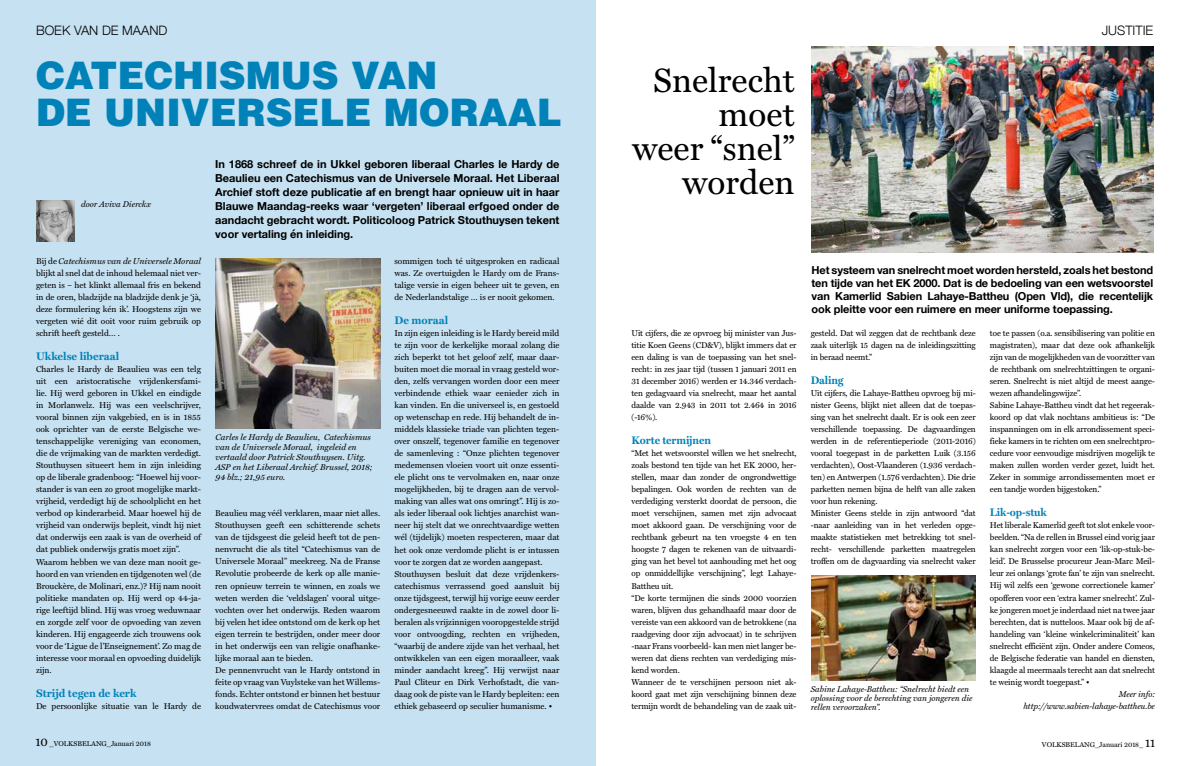
<style>
.page{position:relative;width:1191px;height:766px;background:#fff}
.page>*{position:absolute;margin:0;border:0;box-sizing:border-box;transform-origin:0 0}
.t1{font:900 38px/37px "Helvetica LT Pro";color:#0082b9}
.t2{font:34px/34px "Miller Text";color:#000;text-align:right}
.t3{font:300 13px "Helvetica Neue";color:#000}
.t4{font:700 11px/14px "Helvetica Neue";letter-spacing:-.005em;color:#000;text-align:justify}
.t5{font:700 11px "Miller Text";letter-spacing:-.005em;color:#0082b9}
.t6{font:8.5px/12px "Miller Text";color:#000}
.t7{font:italic 8.5px/10px "Miller Text";color:#000}
.t8{font:7px "Miller Text";color:#000}
.s1{font-style:italic}
.s2{font-size:12px}
</style>
<div class="page">
<div style="left:0;top:0;width:595px;height:765px;background:#c0def0"></div>
<img style="left:36px;top:200px;width:38px;height:42px">
<img style="left:811px;top:46px;width:342px;height:206px">
<img style="left:811px;top:575px;width:164px;height:105px">
<img style="left:215px;top:258px;width:165px;height:170px">
<h3 class="t3" style="left:36px;top:20px;width:133px">BOEK VAN DE MAAND</h3>
<h3 class="t3" style="left:1101px;top:20px;width:53px">JUSTITIE</h3>
<h2 class="t2" style="left:632px;top:63px;width:164px">Snelrecht moet<br>weer “snel” worden</h2>
<p class="t7" style="left:81px;top:199px;width:71px">door Aviva Dierckx</p>
<h1 class="t1" style="left:36px;top:56px;width:527px">CATECHISMUS VAN<br>DE UNIVERSELE MORAAL</h1>
<p class="t4" style="left:215px;top:157px;width:346px">In 1868 schreef de in Ukkel geboren liberaal Charles le Hardy de Beaulieu een Catechismus van de Universele Moraal. Het Liberaal Archief stoft deze publicatie af en brengt haar opnieuw uit in haar Blauwe Maandag-reeks waar ‘vergeten’ liberaal erfgoed onder de aandacht gebracht wordt. Politicoloog Patrick Stouthuysen tekent voor vertaling én inleiding.</p>
<p class="t6" style="left:36px;top:255px;width:166px;text-align:justify">Bij de <span class="s1">Catechismus van de Universele Moraal </span>blijkt al snel dat de inhoud helemaal niet ver&shy;geten is – het klinkt allemaal fris en bekend in de oren, bladzijde na bladzijde denk je ‘jà, deze formulering kén ik’. Hoogstens zijn we vergeten wié dit ooit voor ruim gebruik op schrift heeft gesteld… .</p>
<p class="t5" style="left:36px;top:350px;width:85px">Ukkelse liberaal</p>
<p class="t6" style="left:36px;top:363px;width:167px">Charles le Hardy de Beaulieu was een telg uit een aristocratische vrijdenkersfami&shy;lie. Hij werd geboren in Ukkel en eindigde in Morlanwelz. Hij was een veelschrijver, vooral binnen zijn vakgebied, en is in 1855 ook oprichter van de eerste Belgische we&shy;tenschappelijke vereniging van economen, die de vrijmaking van de markten verdedigt.<br>Stouthuysen situeert hem in zijn inleiding op de liberale gradenboog: “Hoewel hij voor&shy;stander is van een zo groot mogelijke markt&shy;vrijheid, verdedigt hij de schoolplicht en het verbod op kinderarbeid. Maar hoewel hij de vrijheid van onderwijs bepleit, vindt hij niet dat onderwijs een zaak is van de overheid of dat publiek onderwijs gratis moet zijn”.<br>Waarom hebben we van deze man nooit ge&shy;hoord en van vrienden en tijdgenoten wel (de Brouckère, de Molinari, enz.)? Hij nam nooit politieke mandaten op. Hij werd op 44-ja&shy;rige leeftijd blind. Hij was vroeg weduwnaar en zorgde zelf voor de opvoeding van zeven kinderen. Hij engageerde zich trouwens ook voor de ‘Ligue de l’Enseignement’. Zo mag de interesse voor moraal en opvoeding duidelijk zijn.</p>
<p class="t5" style="left:36px;top:686px;width:102px">Strijd tegen de kerk</p>
<p class="t6" style="left:36px;top:699px;width:166px">De persoonlijke situatie van le Hardy de</p>
<p class="t7" style="left:215px;top:432px;width:159px">Carles le Hardy de Beaulieu, Catechismus van de Universele Moraal, ingeleid en vertaald door Patrick Stouthuysen. Uitg.<br>ASP en het Liberaal Archief. Brussel, 2018; 94 blz.; 21,95 euro.</p>
<p class="t6" style="left:215px;top:507px;width:167px">Beaulieu mag véél verklaren, maar niet alles.<br>Stouthuysen geeft een schitterende schets van de tijdsgeest die geleid heeft tot de pen&shy;nenvrucht die als titel “Catechismus van de Universele Moraal” meekreeg. Na de Franse Revolutie probeerde de kerk op alle manie&shy;ren opnieuw terrein te winnen, en zoals we weten werden die ‘veldslagen’ vooral uitge&shy;vochten over het onderwijs. Reden waarom bij velen het idee ontstond om de kerk op het eigen terrein te bestrijden, onder meer door in het onderwijs een van religie onafhanke&shy;lijke moraal aan te bieden.<br>De pennenvrucht van le Hardy ontstond in feite op vraag van Vuylsteke van het Willems&shy;fonds. Echter ontstond er binnen het bestuur koudwatervrees omdat de Catechismus voor</p>
<p class="t6" style="left:394px;top:255px;width:166px;text-align:justify">sommigen toch té uitgesproken en radicaal was. Ze overtuigden le Hardy om de Frans&shy;talige versie in eigen beheer uit te geven, en de Nederlandstalige … is er nooit gekomen.</p>
<p class="t5" style="left:394px;top:314px;width:55px">De moraal</p>
<p class="t6" style="left:394px;top:327px;width:166px">In zijn eigen inleiding is le Hardy bereid mild te zijn voor de kerkelijke moraal zolang die zich beperkt tot het geloof zelf, maar daar&shy;buiten moet die moraal in vraag gesteld wor&shy;den, zelfs vervangen worden door een meer verbindende ethiek waar eenieder zich in kan vinden. En die universeel is, en gestoeld op wetenschap en rede. Hij behandelt de in&shy;middels klassieke triade van plichten tegen&shy;over onszelf, tegenover familie en tegenover de samenleving : “Onze plichten tegenover medemensen vloeien voort uit onze essenti&shy;ële plicht ons te vervolmaken en, naar onze mogelijkheden, bij te dragen aan de vervol&shy;making van alles wat ons omringt”. Hij is zo&shy;als ieder liberaal ook lichtjes anarchist wan&shy;neer hij stelt dat we onrechtvaardige wetten wél (tijdelijk) moeten respecteren, maar dat het ook onze verdomde plicht is er intussen voor te zorgen dat ze worden aangepast.<br>Stouthuysen besluit dat deze vrijdenkers&shy;catechismus verrassend goed aansluit bij onze tijdsgeest, terwijl hij vorige eeuw eerder ondergesneeuwd raakte in de zowel door li&shy;beralen als vrijzinnigen vooropgestelde strijd voor ontvoogding, rechten en vrijheden, “waarbij de andere zijde van het verhaal, het ontwikkelen van een eigen moraalleer, vaak minder aandacht kreeg”. Hij verwijst naar Paul Cliteur en Dirk Verhofstadt, die van&shy;daag ook de piste van le Hardy bepleiten: een ethiek gebaseerd op seculier humanisme. •</p>
<p class="t6" style="left:631px;top:327px;width:166px;text-align:justify">Uit cijfers, die ze opvroeg bij minister van Jus&shy;titie Koen Geens (CD&amp;V), blijkt immers dat er een daling is van de toepassing van het snel&shy;recht: in zes jaar tijd (tussen 1 januari 2011 en 31 december 2016) werden er 14.346 verdach&shy;ten gedagvaard via snelrecht, maar het aantal daalde van 2.943 in 2011 tot 2.464 in 2016 (-16%).</p>
<p class="t5" style="left:631px;top:434px;width:81px">Korte termijnen</p>
<p class="t6" style="left:631px;top:447px;width:166px">“Met het wetsvoorstel willen we het snelrecht, zoals bestond ten tijde van het EK 2000, her&shy;stellen, maar dan zonder de ongrondwettige bepalingen. Ook worden de rechten van de verdediging versterkt doordat de persoon, die moet verschijnen, samen met zijn advocaat moet akkoord gaan. De verschijning voor de rechtbank gebeurt na ten vroegste 4 en ten hoogste 7 dagen te rekenen van de uitvaardi&shy;ging van het bevel tot aanhouding met het oog op onmiddellijke verschijning”, legt Lahaye-Battheu uit.<br>“De korte termijnen die sinds 2000 voorzien waren, blijven dus gehandhaafd maar door de vereiste van een akkoord van de betrokkene (na raadgeving door zijn advocaat) in te schrijven -naar Frans voorbeeld- kan men niet langer be&shy;weren dat diens rechten van verdediging mis&shy;kend worden.<br>Wanneer de te verschijnen persoon niet ak&shy;koord gaat met zijn verschijning binnen deze termijn wordt de behandeling van de zaak uit-</p>
<p class="t4" style="left:811px;top:263px;width:343px;line-height:13px">Het systeem van snelrecht moet worden hersteld, zoals het bestond ten tijde van het EK 2000. Dat is de bedoeling van een wetsvoorstel van Kamerlid Sabien Lahaye-Battheu (Open Vld), die recentelijk ook pleitte voor een ruimere en meer uniforme toepassing.</p>
<p class="t6" style="left:810px;top:327px;width:166px;text-align:justify">gesteld. Dat wil zeggen dat de rechtbank deze zaak uiterlijk 15 dagen na de inleidingszitting in beraad neemt.”</p>
<p class="t5" style="left:810px;top:374px;width:34px">Daling</p>
<p class="t6" style="left:810px;top:387px;width:166px">Uit cijfers, die Lahaye-Battheu opvroeg bij mi&shy;nister Geens, blijkt niet alleen dat de toepas&shy;sing van het snelrecht daalt. Er is ook een zeer verschillende toepassing. De dagvaardingen werden in de referentieperiode (2011-2016) vooral toegepast in de parketten Luik (3.156 verdachten), Oost-Vlaanderen (1.936 verdach&shy;ten) en Antwerpen (1.576 verdachten). Die drie parketten nemen bijna de helft van alle zaken voor hun rekening.<br>Minister Geens stelde in zijn antwoord “dat -naar aanleiding van in het verleden opge&shy;maakte statistieken met betrekking tot snel&shy;recht- verschillende parketten maatregelen troffen om de dagvaarding via snelrecht vaker</p>
<p class="t7" style="left:810px;top:684px;width:163px;line-height:9px">Sabine Lahaye-Battheu: “Snelrecht biedt een oplossing voor de berechting van jongeren die rellen veroorzaken”.</p>
<p class="t6" style="left:990px;top:327px;width:166px">toe te passen (o.a. sensibilisering van politie en magistraten), maar dat deze ook afhankelijk zijn van de mogelijkheden van de voorzitter van de rechtbank om snelrechtzittingen te organi&shy;seren. Snelrecht is niet altijd de meest aange&shy;wezen afhandelingswijze”.<br>Sabine Lahaye-Battheu vindt dat het regeerak&shy;koord op dat vlak nochtans ambitieus is: “De inspanningen om in elk arrondissement speci&shy;fieke kamers in te richten om een snelrechtpro&shy;cedure voor eenvoudige misdrijven mogelijk te maken zullen worden verder gezet, luidt het.<br>Zeker in sommige arrondissementen moet er een tandje worden bijgestoken.”</p>
<p class="t5" style="left:990px;top:506px;width:58px">Lik-op-stuk</p>
<p class="t6" style="left:990px;top:519px;width:166px;text-align:justify">Het liberale Kamerlid geeft tot slot enkele voor&shy;beelden. “Na de rellen in Brussel eind vorig jaar kan snelrecht zorgen voor een ‘lik-op-stuk-be&shy;leid’. De Brusselse procureur Jean-Marc Meil&shy;leur zei onlangs ‘grote fan’ te zijn van snelrecht.<br>Hij wil zelfs een ‘gewone correctionele kamer’ opofferen voor een ‘extra kamer snelrecht’. Zul&shy;ke jongeren moet je inderdaad niet na twee jaar berechten, dat is nutteloos. Maar ook bij de af&shy;handeling van ‘kleine winkelcriminaliteit’ kan snelrecht efficiënt zijn. Onder andere Comeos, de Belgische federatie van handel en diensten, klaagde al meermaals terecht aan dat snelrecht te weinig wordt toegepast.” •</p>
<p class="t7" style="left:1023px;top:687px;width:133px;line-height:12px;text-align:right">Meer info: http://www.sabien-lahaye-battheu.be</p>
<p class="t8" style="left:35px;top:739px;width:117px"><span class="s2">10</span> _VOLKSBELANG_Januari 2018</p>
<p class="t8" style="left:1042px;top:739px;width:115px">VOLKSBELANG_Januari 2018_ <span class="s2">11</span></p>
</div>
